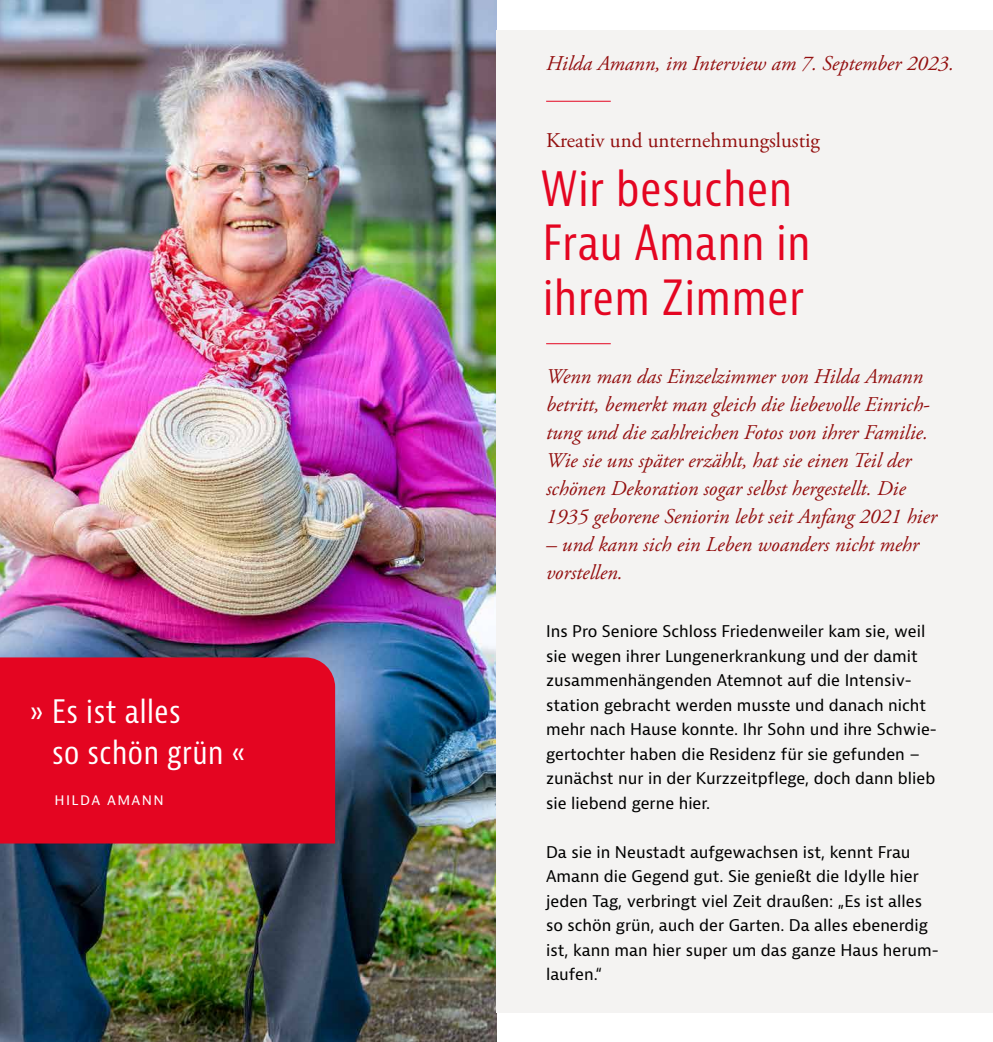
<style>
.page{position:relative;width:993px;height:1042px;background:#fff}
.page>*{position:absolute;margin:0;border:0;box-sizing:border-box;transform-origin:0 0}
.t1{font:condensed 47.25px/54.2px "Bernina Sans";letter-spacing:.02em;color:#e40521}
.t2{font:condensed 31.5px/40.9px "Bernina Sans";letter-spacing:.02em;color:#fff}
.t3{font:italic 21px/28px "Adobe Garamond Pro";color:#930f0f}
.t4{font:21px "Adobe Garamond Pro";color:#930f0f}
.t5{font:15.75px/24.5px "Bernina Sans";color:#000}
.t6{font:14px "Bernina Sans";letter-spacing:.1em;color:#fff}
</style>
<div class="page">
<img style="left:0;top:0;width:496px;height:1042px">
<div style="left:496px;top:30px;width:496px;height:982px;background:#f4f3f2"></div>
<hr style="left:546px;top:343px;width:64px;height:1px;background:#e40521">
<hr style="left:546px;top:101px;width:64px;height:1px;background:#e40521">
<div style="left:0;top:657px;width:335px;height:186px;background:#e40521"></div>
<h2 class="t2" style="left:52px;top:692px;width:195px;text-indent:-22px">» Es ist alles<br>so schön grün «</h2>
<p class="t6" style="left:55px;top:791px;width:111px">HILDA AMANN</p>
<h3 class="t3" style="left:546px;top:50px;width:409px">Hilda Amann, im Interview am 7. September 2023.</h3>
<h3 class="t4" style="left:546px;top:127px;width:275px">Kreativ und unternehmungslustig</h3>
<h1 class="t1" style="left:540px;top:163px;width:271px">Wir besuchen<br>Frau Amann in ihrem Zimmer</h1>
<p class="t3" style="left:546px;top:363px;width:392px">Wenn man das Einzelzimmer von Hilda Amann betritt, bemerkt man gleich die liebevolle Einrich&shy;tung und die zahlreichen Fotos von ihrer Familie.<br>Wie sie uns später erzählt, hat sie einen Teil der schönen Dekoration sogar selbst hergestellt. Die 1935 geborene Seniorin lebt seit Anfang 2021 hier</p>
<h3 class="t3" style="left:546px;top:531px;width:374px">– und kann sich ein Leben woanders nicht mehr vorstellen.</h3>
<p class="t5" style="left:546px;top:619px;width:392px">Ins Pro Seniore Schloss Friedenweiler kam sie, weil sie wegen ihrer Lungenerkrankung und der damit zusammenhängenden Atemnot auf die Intensiv&shy;station gebracht werden musste und danach nicht mehr nach Hause konnte. Ihr Sohn und ihre Schwie&shy;gertochter haben die Residenz für sie gefunden – zunächst nur in der Kurzzeitpflege, doch dann blieb sie liebend gerne hier.</p>
<p class="t5" style="left:546px;top:840px;width:394px">Da sie in Neustadt aufgewachsen ist, kennt Frau Amann die Gegend gut. Sie genießt die Idylle hier jeden Tag, verbringt viel Zeit draußen: „Es ist alles so schön grün, auch der Garten. Da alles ebenerdig ist, kann man hier super um das ganze Haus herum&shy;laufen.“</p>
</div>
